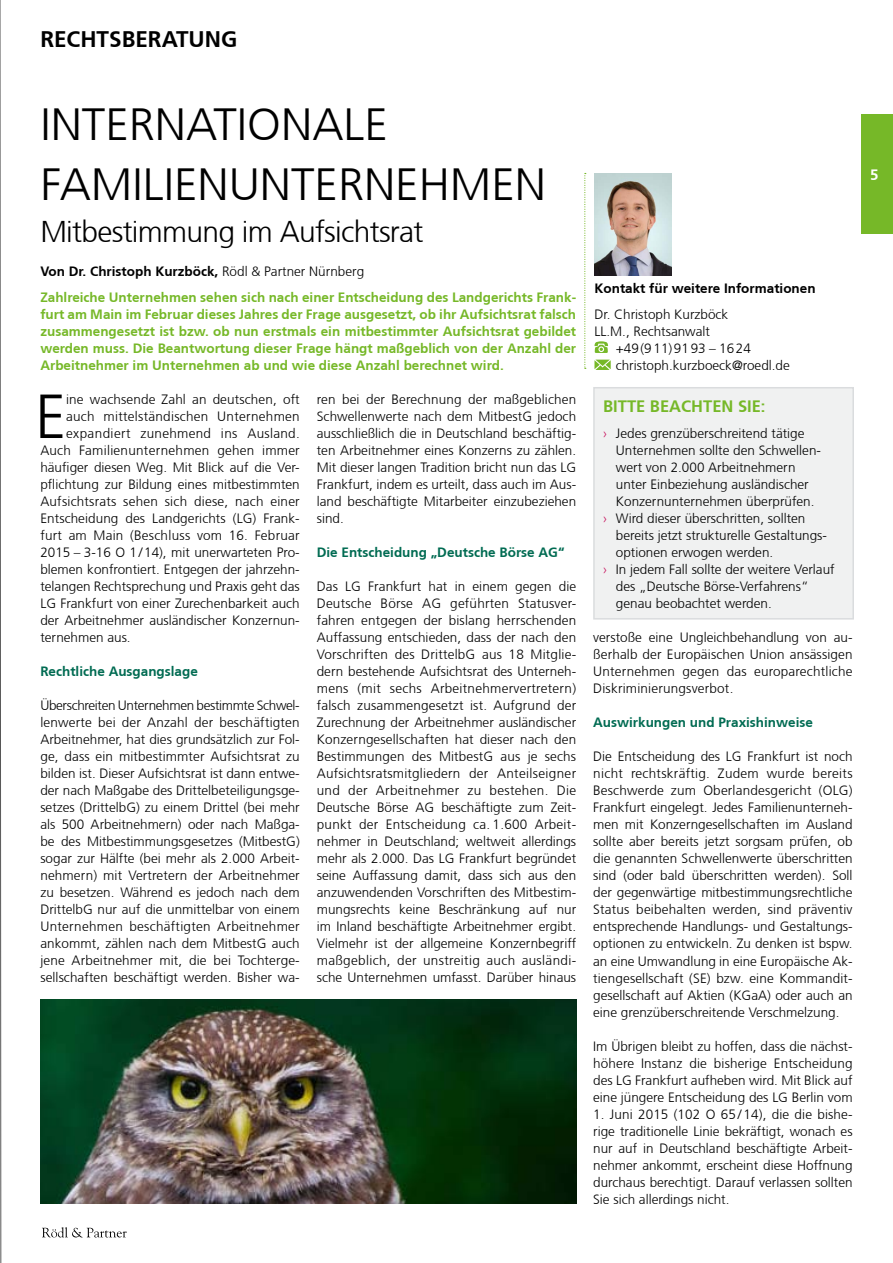
<style>
.page{position:relative;width:893px;height:1263px;background:#fff}
.page>*{position:absolute;margin:0;border:0;box-sizing:border-box;transform-origin:0 0}
.t1{font:300 62.25px "Frutiger CE";color:#000}
.t2{font:300 45px/59.6px "Frutiger CE";color:#000;scale:1.04 1}
.t3{font:300 30px "Frutiger CE";letter-spacing:-.025em;color:#000}
.t4{font:700 22.5px "Frutiger CE";color:#000}
.t5{font:700 16.5px "Frutiger CE";color:#76b828}
.t6{font:700 15px "Frutiger CE";color:#fff}
.t7{font:300 13.5px/17px "Frutiger CE";color:#000;text-align:justify}
.t8{font:700 13.5px/17px "Frutiger CE";color:#76b828}
.t9{font:300 13.5px "Frutiger CE";letter-spacing:.02em;color:#000}
.t10{font:700 13.5px "Frutiger CE";color:#006b52}
.t11{font:700 13.5px "Frutiger CE";color:#000}
.s1{color:#000}
.s2{font-weight:300;color:#000}
.s3{color:#c7105c}
</style>
<div class="page">
<div style="left:861px;top:115px;width:32px;height:119px;background:#76b828"></div>
<svg style="left:42px;top:1227px;width:85px;height:10px"></svg>
<div style="left:594px;top:388px;width:259px;height:231px;background:#f0f1f1"></div>
<div style="left:593px;top:387px;width:261px;height:233px;border:2px solid #dadcde"></div>
<img style="left:40px;top:999px;width:536px;height:204px">
<svg style="left:594px;top:341px;width:14px;height:12px"></svg>
<svg style="left:594px;top:360px;width:17px;height:10px"></svg>
<img style="left:594px;top:173px;width:77px;height:103px">
<svg style="left:584px;top:173px;width:2px;height:196px"></svg>
<svg style="left:0;top:0;width:1px;height:1263px"></svg>
<h3 class="t4" style="left:40px;top:25px;width:198px">RECHTSBERATUNG</h3>
<h2 class="t2" style="left:40px;top:94px;width:488px">INTERNATIONALE<br>FAMILIENUNTERNEHMEN</h2>
<h3 class="t3" style="left:40px;top:214px;width:385px">Mitbestimmung im Aufsichtsrat</h3>
<p class="t8" style="left:40px;top:259px;width:537px;line-height:25.5px"><span class="s1">Von Dr. Christoph Kurzböck,</span> <span class="s2">Rödl &amp; Partner Nürnberg<br></span>Zahlreiche Unternehmen sehen sich nach einer Entscheidung des Landgerichts Frank-</p>
<p class="t8" style="left:40px;top:306px;width:537px;text-align:justify">furt am Main im Februar dieses Jahres der Frage ausgesetzt, ob ihr Aufsichtsrat falsch zusammengesetzt ist bzw. ob nun erstmals ein mitbestimmter Aufsichtsrat gebildet werden muss. Die Beantwortung dieser Frage hängt maßgeblich von der Anzahl der Arbeitnehmer im Unternehmen ab und wie diese Anzahl berechnet wird.</p>
<h1 class="t1" style="left:35px;top:380px;width:33px">E</h1>
<p class="t7" style="left:66px;top:391px;width:235px">ine wachsende Zahl an deutschen, oft</p>
<p class="t9" style="left:66px;top:408px;width:235px">auch mittelständischen Unternehmen</p>
<p class="t9" style="left:66px;top:425px;width:235px">expandiert zunehmend ins Ausland.</p>
<p class="t9" style="left:40px;top:442px;width:261px">Auch Familienunternehmen gehen immer</p>
<p class="t7" style="left:40px;top:459px;width:261px">häufiger diesen Weg. Mit Blick auf die Ver-</p>
<p class="t7" style="left:40px;top:476px;width:261px">pflichtung zur Bildung eines mitbestimmten</p>
<p class="t7" style="left:40px;top:493px;width:261px">Aufsichtsrats sehen sich diese, nach einer</p>
<p class="t7" style="left:40px;top:510px;width:261px">Entscheidung des Landgerichts (LG) Frank-</p>
<p class="t9" style="left:40px;top:527px;width:261px">furt am Main (Beschluss vom 16. Februar</p>
<p class="t7" style="left:40px;top:544px;width:261px">2015 – 3-16 O 1/14), mit unerwarteten Pro-</p>
<p class="t7" style="left:40px;top:561px;width:261px">blemen konfrontiert. Entgegen der jahrzehn-</p>
<p class="t7" style="left:40px;top:578px;width:261px">telangen Rechtsprechung und Praxis geht das</p>
<p class="t7" style="left:40px;top:595px;width:261px">LG Frankfurt von einer Zurechenbarkeit auch</p>
<p class="t7" style="left:40px;top:612px;width:261px">der Arbeitnehmer ausländischer Konzernun-</p>
<p class="t7" style="left:40px;top:629px;width:92px">ternehmen aus.</p>
<p class="t10" style="left:40px;top:663px;width:159px">Rechtliche Ausgangslage</p>
<p class="t7" style="left:40px;top:697px;width:261px">Überschreiten Unternehmen bestimmte Schwel&shy;lenwerte bei der Anzahl der beschäftigten Arbeitnehmer, hat dies grundsätzlich zur Fol&shy;ge, dass ein mitbestimmter Aufsichtsrat zu bilden ist. Dieser Aufsichtsrat ist dann entwe&shy;der nach Maßgabe des Drittelbeteiligungsge&shy;setzes (DrittelbG) zu einem Drittel (bei mehr als 500 Arbeitnehmern) oder nach Maßga&shy;be des Mitbestimmungsgesetzes (MitbestG) sogar zur Hälfte (bei mehr als 2.000 Arbeit&shy;nehmern) mit Vertretern der Arbeitnehmer zu besetzen. Während es jedoch nach dem DrittelbG nur auf die unmittelbar von einem Unternehmen beschäftigten Arbeitnehmer ankommt, zählen nach dem MitbestG auch jene Arbeitnehmer mit, die bei Tochterge&shy;sellschaften beschäftigt werden. Bisher wa-</p>
<p class="t7" style="left:317px;top:391px;width:261px">ren bei der Berechnung der maßgeblichen Schwellenwerte nach dem MitbestG jedoch ausschließlich die in Deutschland beschäftig&shy;ten Arbeitnehmer eines Konzerns zu zählen.<br>Mit dieser langen Tradition bricht nun das LG Frankfurt, indem es urteilt, dass auch im Aus&shy;land beschäftigte Mitarbeiter einzubeziehen sind.</p>
<p class="t10" style="left:317px;top:544px;width:249px">Die Entscheidung „Deutsche Börse AG“</p>
<p class="t7" style="left:317px;top:578px;width:261px">Das LG Frankfurt hat in einem gegen die Deutsche Börse AG geführten Statusver&shy;fahren entgegen der bislang herrschenden Auffassung entschieden, dass der nach den Vorschriften des DrittelbG aus 18 Mitglie&shy;dern bestehende Aufsichtsrat des Unterneh&shy;mens (mit sechs Arbeitnehmervertretern) falsch zusammengesetzt ist. Aufgrund der Zurechnung der Arbeitnehmer ausländischer Konzerngesellschaften hat dieser nach den Bestimmungen des MitbestG aus je sechs Aufsichtsratsmitgliedern der Anteilseigner und der Arbeitnehmer zu bestehen. Die Deutsche Börse AG beschäftigte zum Zeit&shy;punkt der Entscheidung ca. 1.600 Arbeit&shy;nehmer in Deutschland; weltweit allerdings mehr als 2.000. Das LG Frankfurt begründet seine Auffassung damit, dass sich aus den anzuwendenden Vorschriften des Mitbestim&shy;mungsrechts keine Beschränkung auf nur im Inland beschäftigte Arbeitnehmer ergibt.<br>Vielmehr ist der allgemeine Konzernbegriff maßgeblich, der unstreitig auch ausländi&shy;sche Unternehmen umfasst. Darüber hinaus</p>
<p class="t11" style="left:594px;top:281px;width:223px">Kontakt für weitere Informationen</p>
<p class="t7" style="left:594px;top:306px;width:135px">Dr. Christoph Kurzböck<br>LL.M., Rechtsanwalt</p>
<p class="t7" style="left:616px;top:340px;width:176px">+49(911)9193 – 1624 christoph.kurzboeck@roedl.de</p>
<p class="t5" style="left:603px;top:397px;width:164px">BITTE BEACHTEN SIE:</p>
<p class="t7" style="left:603px;top:425px;width:203px"><span class="s3">›</span> Jedes grenzüberschreitend tätige</p>
<p class="t7" style="left:616px;top:442px;width:207px">Unternehmen sollte den Schwellen-</p>
<p class="t7" style="left:616px;top:459px;width:181px">wert von 2.000 Arbeitnehmern</p>
<p class="t7" style="left:616px;top:476px;width:194px">unter Einbeziehung ausländischer</p>
<p class="t7" style="left:616px;top:493px;width:200px">Konzernunternehmen überprüfen.</p>
<p class="t7" style="left:603px;top:510px;width:204px"><span class="s3">›</span> Wird dieser überschritten, sollten</p>
<p class="t7" style="left:616px;top:527px;width:212px">bereits jetzt strukturelle Gestaltungs-</p>
<p class="t7" style="left:616px;top:544px;width:159px">optionen erwogen werden.</p>
<p class="t7" style="left:603px;top:561px;width:233px"><span class="s3">›</span> In jedem Fall sollte der weitere Verlauf</p>
<p class="t7" style="left:616px;top:578px;width:194px">des „Deutsche Börse-Verfahrens“</p>
<p class="t7" style="left:616px;top:595px;width:157px">genau beobachtet werden.</p>
<p class="t7" style="left:593px;top:629px;width:261px">verstoße eine Ungleichbehandlung von au&shy;ßerhalb der Europäischen Union ansässigen Unternehmen gegen das europarechtliche Diskriminierungsverbot.</p>
<p class="t10" style="left:593px;top:714px;width:221px">Auswirkungen und Praxishinweise</p>
<p class="t7" style="left:593px;top:748px;width:261px">Die Entscheidung des LG Frankfurt ist noch nicht rechtskräftig. Zudem wurde bereits Beschwerde zum Oberlandesgericht (OLG)<br>Frankfurt eingelegt. Jedes Familienunterneh&shy;men mit Konzerngesellschaften im Ausland sollte aber bereits jetzt sorgsam prüfen, ob die genannten Schwellenwerte überschritten sind (oder bald überschritten werden). Soll der gegenwärtige mitbestimmungsrechtliche Status beibehalten werden, sind präventiv entsprechende Handlungs- und Gestaltungs&shy;optionen zu entwickeln. Zu denken ist bspw. an eine Umwandlung in eine Europäische Ak&shy;tiengesellschaft (SE) bzw. eine Kommandit&shy;gesellschaft auf Aktien (KGaA) oder auch an eine grenzüberschreitende Verschmelzung.</p>
<p class="t7" style="left:593px;top:1037px;width:261px">Im Übrigen bleibt zu hoffen, dass die nächst&shy;höhere Instanz die bisherige Entscheidung des LG Frankfurt aufheben wird. Mit Blick auf eine jüngere Entscheidung des LG Berlin vom</p>
<p class="t7" style="left:593px;top:1105px;width:261px">1. Juni 2015 (102 O 65 / 14), die die bishe&shy;rige traditionelle Linie bekräftigt, wonach es nur auf in Deutschland beschäftigte Arbeit&shy;nehmer ankommt, erscheint diese Hoffnung durchaus berechtigt. Darauf verlassen sollten Sie sich allerdings nicht.</p>
<p class="t6" style="left:870px;top:166px;width:10px">5</p>
</div>
